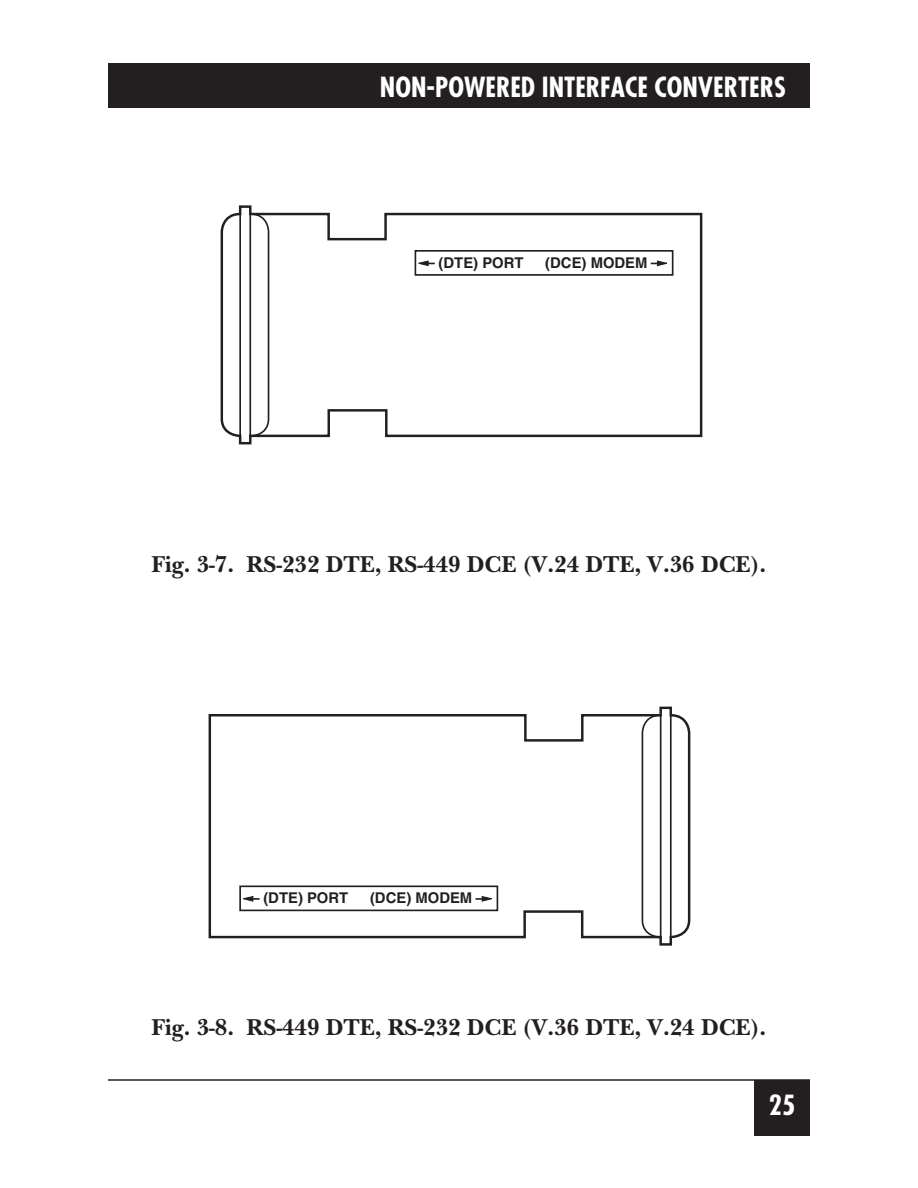
<style>
.page{position:relative;width:918px;height:1188px;background:#fff}
.page>*{position:absolute;margin:0;border:0;box-sizing:border-box;transform-origin:0 0}
.t1{font:700 condensed 27px "Futura";color:#fff}
.t2{font:700 24px "New Baskerville";color:#231f20}
.t3{font:700 14.7px "Helvetica";color:#231f20}
</style>
<div class="page">
<div style="left:754px;top:1080px;width:56px;height:56px;background:#231f20"></div>
<div style="left:108px;top:63px;width:702px;height:45px;background:#231f20"></div>
<svg style="left:208px;top:706px;width:483px;height:240px"></svg>
<svg style="left:641px;top:714px;width:31px;height:225px"></svg>
<svg style="left:220px;top:205px;width:483px;height:240px"></svg>
<svg style="left:239px;top:212px;width:435px;height:226px"></svg>
<svg style="left:418px;top:261px;width:17px;height:5px"></svg>
<svg style="left:651px;top:261px;width:16px;height:5px"></svg>
<hr style="left:108px;top:1079px;width:702px;height:2px;background:#231f20">
<p class="t1" style="left:380px;top:75px;width:408px">NON-POWERED INTERFACE CONVERTERS</p>
<p class="t3" style="left:439px;top:257px;width:86px">(DTE) PORT</p>
<p class="t3" style="left:545px;top:257px;width:104px">(DCE) MODEM</p>
<p class="t2" style="left:152px;top:556px;width:616px">Fig. 3-7. RS-232 DTE, RS-449 DCE (V.24 DTE, V.36 DCE).</p>
<p class="t3" style="left:263px;top:893px;width:86px">(DTE) PORT</p>
<p class="t3" style="left:370px;top:893px;width:104px">(DCE) MODEM</p>
<p class="t2" style="left:152px;top:1019px;width:616px">Fig. 3-8. RS-449 DTE, RS-232 DCE (V.36 DTE, V.24 DCE).</p>
<p class="t1" style="left:769px;top:1093px;width:28px">25</p>
</div>
